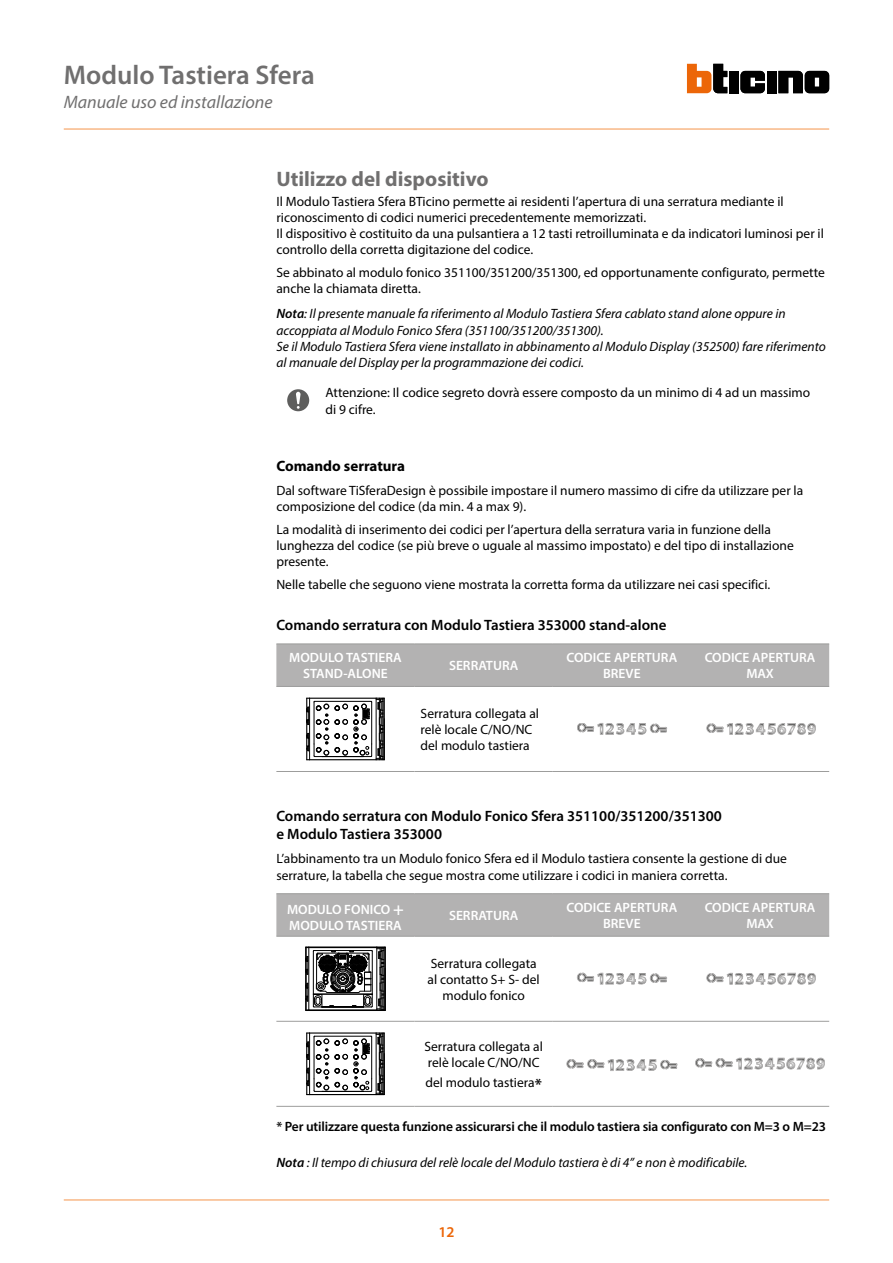
<style>
.page{position:relative;width:893px;height:1263px;background:#fff}
.page>*{position:absolute;margin:0;border:0;box-sizing:border-box;transform-origin:0 0}
.t1{font:600 27px "Myriad Pro";color:#706f6f}
.t2{font:700 21px "Myriad Pro";color:#706f6f}
.t3{font:italic 18px "Myriad Pro";color:#706f6f}
.t4{font:600 15px/18px "Myriad Pro";color:#000}
.t5{font:700 15px "Myriad Pro";color:#000}
.t6{font:600 15px "Myriad Pro";color:#ec6608}
.t7{font:13.5px/16.2px "Myriad Pro";color:#000}
.t8{font:italic 13.5px/16.2px "Myriad Pro";color:#000}
.t9{font:600 13.5px/16.2px "Myriad Pro";color:#fff;text-align:center}
.t10{font:600 13.5px "Myriad Pro";letter-spacing:-.01em;color:#000}
.s1{font-weight:600}
.s2{font-size:18px}
.s3{font-weight:600;font-size:16.5px}
</style>
<div class="page">
<hr style="left:64px;top:128px;width:765px;height:2px;background:#f8b887">
<hr style="left:64px;top:1199px;width:765px;height:2px;background:#f8b887">
<svg style="left:740px;top:71px;width:25px;height:22px"></svg>
<div style="left:767px;top:71px;width:10px;height:22px;background:#000"></div>
<div style="left:729px;top:71px;width:10px;height:22px;background:#000"></div>
<svg style="left:687px;top:64px;width:40px;height:29px"></svg>
<svg style="left:778px;top:71px;width:51px;height:22px"></svg>
<div style="left:276px;top:644px;width:553px;height:42px;background:#b3b2b2"></div>
<hr style="left:276px;top:771px;width:139px;height:1px;background:#9d9d9c">
<hr style="left:415px;top:771px;width:138px;height:1px;background:#9d9d9c">
<hr style="left:553px;top:771px;width:138px;height:1px;background:#9d9d9c">
<hr style="left:691px;top:771px;width:138px;height:1px;background:#9d9d9c">
<hr style="left:276px;top:643px;width:139px;height:1px;background:#9d9d9c">
<hr style="left:415px;top:643px;width:138px;height:1px;background:#9d9d9c">
<hr style="left:553px;top:643px;width:138px;height:1px;background:#9d9d9c">
<hr style="left:691px;top:643px;width:138px;height:1px;background:#9d9d9c">
<hr style="left:276px;top:686px;width:139px;height:1px;background:#9d9d9c">
<hr style="left:415px;top:686px;width:138px;height:1px;background:#9d9d9c">
<hr style="left:553px;top:686px;width:138px;height:1px;background:#9d9d9c">
<hr style="left:691px;top:686px;width:138px;height:1px;background:#9d9d9c">
<hr style="left:322px;top:756px;width:49px;height:1px;background:#000">
<hr style="left:315px;top:701px;width:56px;height:1px;background:#000">
<hr style="left:310px;top:698px;width:66px;height:1px;background:#000">
<hr style="left:310px;top:759px;width:66px;height:1px;background:#000">
<hr style="left:384px;top:698px;width:1px;height:62px;background:#000">
<hr style="left:306px;top:698px;width:1px;height:62px;background:#000">
<svg style="left:307px;top:698px;width:22px;height:62px"></svg>
<svg style="left:335px;top:698px;width:49px;height:62px"></svg>
<svg style="left:577px;top:723px;width:90px;height:11px"></svg>
<svg style="left:707px;top:723px;width:109px;height:12px"></svg>
<div style="left:276px;top:894px;width:553px;height:42px;background:#b3b2b2"></div>
<hr style="left:276px;top:1021px;width:139px;height:1px;background:#9d9d9c">
<hr style="left:415px;top:1021px;width:138px;height:1px;background:#9d9d9c">
<hr style="left:553px;top:1021px;width:138px;height:1px;background:#9d9d9c">
<hr style="left:691px;top:1021px;width:138px;height:1px;background:#9d9d9c">
<hr style="left:276px;top:1106px;width:139px;height:1px;background:#9d9d9c">
<hr style="left:415px;top:1106px;width:138px;height:1px;background:#9d9d9c">
<hr style="left:553px;top:1106px;width:138px;height:1px;background:#9d9d9c">
<hr style="left:691px;top:1106px;width:138px;height:1px;background:#9d9d9c">
<hr style="left:276px;top:893px;width:139px;height:1px;background:#9d9d9c">
<hr style="left:415px;top:893px;width:138px;height:1px;background:#9d9d9c">
<hr style="left:553px;top:893px;width:138px;height:1px;background:#9d9d9c">
<hr style="left:691px;top:893px;width:138px;height:1px;background:#9d9d9c">
<hr style="left:276px;top:936px;width:139px;height:1px;background:#9d9d9c">
<hr style="left:415px;top:936px;width:138px;height:1px;background:#9d9d9c">
<hr style="left:553px;top:936px;width:138px;height:1px;background:#9d9d9c">
<hr style="left:691px;top:936px;width:138px;height:1px;background:#9d9d9c">
<hr style="left:384px;top:947px;width:2px;height:63px;background:#000">
<hr style="left:305px;top:947px;width:2px;height:63px;background:#000">
<svg style="left:306px;top:946px;width:79px;height:65px"></svg>
<svg style="left:577px;top:973px;width:90px;height:11px"></svg>
<svg style="left:707px;top:973px;width:109px;height:11px"></svg>
<hr style="left:322px;top:1091px;width:49px;height:1px;background:#000">
<hr style="left:315px;top:1036px;width:56px;height:1px;background:#000">
<hr style="left:310px;top:1032px;width:66px;height:1px;background:#000">
<hr style="left:310px;top:1094px;width:66px;height:1px;background:#000">
<hr style="left:384px;top:1033px;width:1px;height:61px;background:#000">
<hr style="left:306px;top:1033px;width:1px;height:61px;background:#000">
<svg style="left:307px;top:1032px;width:22px;height:63px"></svg>
<svg style="left:335px;top:1032px;width:49px;height:63px"></svg>
<svg style="left:567px;top:1059px;width:110px;height:12px"></svg>
<svg style="left:695px;top:1058px;width:130px;height:11px"></svg>
<div style="left:287px;top:389px;width:22px;height:22px;background:#5e5e5d;border-radius:50%"></div>
<svg style="left:296px;top:392px;width:5px;height:17px"></svg>
<h1 class="t1" style="left:64px;top:58px;width:253px">Modulo Tastiera Sfera</h1>
<h3 class="t3" style="left:64px;top:91px;width:210px">Manuale uso ed installazione</h3>
<h2 class="t2" style="left:276px;top:165px;width:214px">Utilizzo del dispositivo</h2>
<p class="t7" style="left:276px;top:193px;width:549px">Il Modulo Tastiera Sfera BTicino permette ai residenti l’apertura di una serratura mediante il riconoscimento di codici numerici precedentemente memorizzati.<br>Il dispositivo è costituito da una pulsantiera a 12 tasti retroilluminata e da indicatori luminosi per il controllo della corretta digitazione del codice.</p>
<p class="t7" style="left:276px;top:264px;width:550px">Se abbinato al modulo fonico 351100/351200/351300, ed opportunamente configurato, permette anche la chiamata diretta.</p>
<p class="t8" style="left:276px;top:306px;width:551px"><span class="s1">Nota</span>: Il presente manuale fa riferimento al Modulo Tastiera Sfera cablato stand alone oppure in accoppiata al Modulo Fonico Sfera (351100/351200/351300).<br>Se il Modulo Tastiera Sfera viene installato in abbinamento al Modulo Display (352500) fare riferimento al manuale del Display per la programmazione dei codici.</p>
<p class="t7" style="left:325px;top:385px;width:486px">Attenzione: Il codice segreto dovrà essere composto da un minimo di 4 ad un massimo di 9 cifre.</p>
<p class="t5" style="left:276px;top:456px;width:130px">Comando serratura</p>
<p class="t7" style="left:276px;top:482px;width:528px">Dal software TiSferaDesign è possibile impostare il numero massimo di cifre da utilizzare per la composizione del codice (da min. 4 a max 9).</p>
<p class="t7" style="left:276px;top:521px;width:519px">La modalità di inserimento dei codici per l’apertura della serratura varia in funzione della lunghezza del codice (se più breve o uguale al massimo impostato) e del tipo di installazione presente.</p>
<p class="t7" style="left:276px;top:576px;width:495px">Nelle tabelle che seguono viene mostrata la corretta forma da utilizzare nei casi specifici.</p>
<p class="t4" style="left:276px;top:615px;width:392px">Comando serratura con Modulo Tastiera 353000 stand-alone</p>
<p class="t9" style="left:289px;top:649px;width:114px">MODULO TASTIERA<br>STAND-ALONE</p>
<p class="t9" style="left:449px;top:657px;width:71px">SERRATURA</p>
<p class="t9" style="left:566px;top:649px;width:112px">CODICE APERTURA<br>BREVE</p>
<p class="t9" style="left:705px;top:649px;width:112px">CODICE APERTURA<br>MAX</p>
<p class="t7" style="left:421px;top:705px;width:120px">Serratura collegata al relè locale C/NO/NC del modulo tastiera</p>
<p class="t4" style="left:276px;top:807px;width:447px">Comando serratura con Modulo Fonico Sfera 351100/351200/351300 e Modulo Tastiera 353000</p>
<p class="t7" style="left:276px;top:850px;width:512px">L’abbinamento tra un Modulo fonico Sfera ed il Modulo tastiera consente la gestione di due serrature, la tabella che segue mostra come utilizzare i codici in maniera corretta.</p>
<p class="t9" style="left:287px;top:901px;width:118px;text-align:left">MODULO FONICO <span class="s2">+<br></span>MODULO TASTIERA</p>
<p class="t9" style="left:449px;top:907px;width:71px">SERRATURA</p>
<p class="t9" style="left:566px;top:899px;width:112px">CODICE APERTURA<br>BREVE</p>
<p class="t9" style="left:705px;top:899px;width:112px">CODICE APERTURA<br>MAX</p>
<p class="t7" style="left:428px;top:955px;width:114px;text-align:center">Serratura collegata al contatto S+ S- del modulo fonico</p>
<p class="t7" style="left:424px;top:1038px;width:120px">Serratura collegata al relè locale C/NO/NC</p>
<p class="t7" style="left:425px;top:1074px;width:118px">del modulo tastiera<span class="s3">*</span></p>
<p class="t10" style="left:276px;top:1117px;width:551px">* Per utilizzare questa funzione assicurarsi che il modulo tastiera sia configurato con M=3 o M=23</p>
<p class="t8" style="left:276px;top:1154px;width:472px"><span class="s1">Nota</span> : Il tempo di chiusura del relè locale del Modulo tastiera è di 4” e non è modificabile.</p>
<p class="t6" style="left:438px;top:1222px;width:18px">12</p>
</div>
